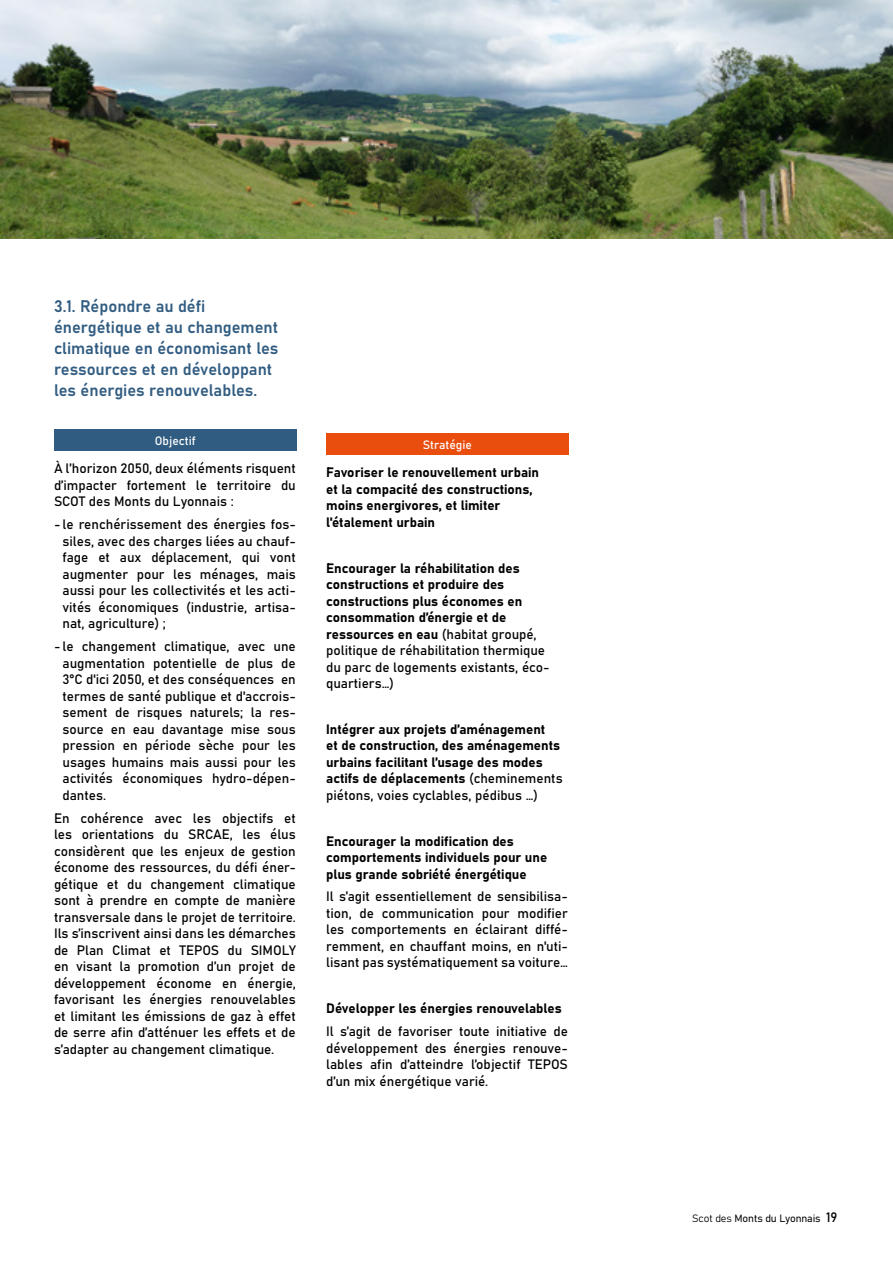
<style>
.page{position:relative;width:893px;height:1263px;background:#fff}
.page>*{position:absolute;margin:0;border:0;box-sizing:border-box;transform-origin:0 0}
.t1{font:16.5px/21px "Bahnschrift";color:#315c81}
.t2{font:13.5px/16.5px "Bahnschrift";color:#000;text-align:justify}
.t3{font:12px "Bahnschrift";color:#fff}
.t4{font:10.5px "Bahnschrift";letter-spacing:-.01em;color:#000}
.s1{font-size:13.5px}
</style>
<div class="page">
<div style="left:54px;top:429px;width:242px;height:22px;background:#315c81"></div>
<div style="left:326px;top:433px;width:242px;height:21px;background:#e94e0f"></div>
<img style="left:0;top:0;width:893px;height:239px">
<p class="t1" style="left:54px;top:296px;width:226px">3.1. Répondre au défi énergétique et au changement climatique en économisant les ressources et en développant les énergies renouvelables.</p>
<p class="t3" style="left:155px;top:433px;width:42px">Objectif</p>
<p class="t2" style="left:54px;top:460px;width:243px">À l’horizon 2050, deux éléments risquent d’impacter fortement le territoire du SCOT des Monts du Lyonnais :</p>
<p class="t2" style="left:63px;top:516px;width:235px;text-indent:-9px">- le renchérissement des énergies fos&shy;siles, avec des charges liées au chauf&shy;fage et aux déplacement, qui vont augmenter pour les ménages, mais aussi pour les collectivités et les acti&shy;vités économiques (industrie, artisa&shy;nat, agriculture) ;</p>
<p class="t2" style="left:63px;top:638px;width:235px;text-indent:-9px">- le changement climatique, avec une augmentation potentielle de plus de 3°C d'ici 2050, et des conséquences en termes de santé publique et d'accrois&shy;sement de risques naturels; la res&shy;source en eau davantage mise sous pression en période sèche pour les usages humains mais aussi pour les activités économiques hydro-dépen&shy;dantes.</p>
<p class="t2" style="left:54px;top:809px;width:243px">En cohérence avec les objectifs et les orientations du SRCAE, les élus considèrent que les enjeux de gestion économe des ressources, du défi éner&shy;gétique et du changement climatique sont à prendre en compte de manière transversale dans le projet de territoire.<br>Ils s’inscrivent ainsi dans les démarches de Plan Climat et TEPOS du SIMOLY en visant la promotion d’un projet de développement économe en énergie, favorisant les énergies renouvelables et limitant les émissions de gaz à effet de serre afin d’atténuer les effets et de s’adapter au changement climatique.</p>
<p class="t3" style="left:423px;top:437px;width:51px">Stratégie</p>
<p class="t2" style="left:326px;top:464px;width:214px;text-align:left">Favoriser le renouvellement urbain et la compacité des constructions, moins energivores, et limiter l'étalement urbain</p>
<p class="t2" style="left:326px;top:559px;width:225px;text-align:left">Encourager la réhabilitation des constructions et produire des constructions plus économes en consommation d’énergie et de ressources en eau (habitat groupé, politique de réhabilitation thermique du parc de logements existants, éco&shy;quartiers…)</p>
<p class="t2" style="left:326px;top:721px;width:238px;text-align:left">Intégrer aux projets d’aménagement<br>et de construction, des aménagements urbains facilitant l’usage des modes actifs de déplacements (cheminements piétons, voies cyclables, pédibus …)</p>
<p class="t2" style="left:326px;top:832px;width:223px;text-align:left">Encourager la modification des comportements individuels pour une plus grande sobriété énergétique</p>
<p class="t2" style="left:326px;top:888px;width:243px">Il s’agit essentiellement de sensibilisa&shy;tion, de communication pour modifier les comportements en éclairant diffé&shy;remment, en chauffant moins, en n'uti&shy;lisant pas systématiquement sa voiture…</p>
<p class="t2" style="left:326px;top:997px;width:243px;line-height:23px">Développer les énergies renouvelables<br>Il s’agit de favoriser toute initiative de</p>
<p class="t2" style="left:326px;top:1039px;width:243px">développement des énergies renouve&shy;lables afin d’atteindre l’objectif TEPOS d’un mix énergétique varié.</p>
<p class="t4" style="left:692px;top:1212px;width:147px">Scot des Monts du Lyonnais <span class="s1">19</span></p>
</div>
